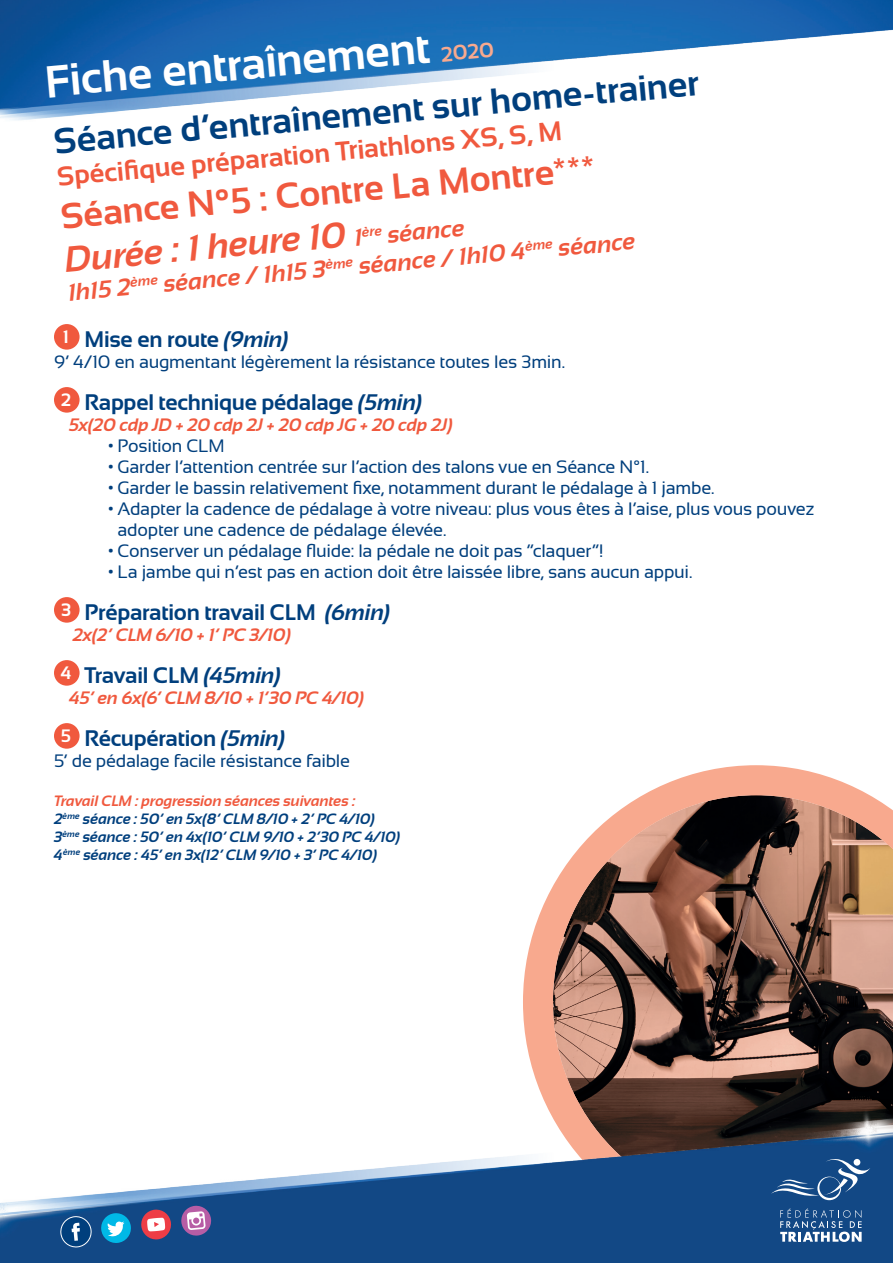
<style>
.page{position:relative;width:893px;height:1263px;background:#fff}
.page>*{position:absolute;margin:0;border:0;box-sizing:border-box;transform-origin:0 0}
.t1{font:700 45px "Sansation";color:#fff}
.t2{font:700 36px/43.7px "Sansation";color:#f0593e}
.t3{font:700 36px "Sansation";color:#003f7d}
.t4{font:700 27px "Sansation";color:#f0593e}
.t5{font:italic 700 24px "Sansation";color:#f0593e}
.t6{font:700 22.5px "Sansation";letter-spacing:-.015em;color:#003f7d}
.t7{font:18px/21px "Sansation";letter-spacing:-.015em;color:#003f7d}
.t8{font:italic 700 18px "Sansation";letter-spacing:-.005em;color:#f0593e}
.t9{font:italic 700 15px/18px "Sansation";color:#003f7d}
.s1{font-size:21px;color:#f8a98e}
.s2{font-style:italic}
.s3{font-style:italic;font-size:24px}
.s4{font-size:18px;color:#fff}
.s5{color:#f0593e}
</style>
<div class="page">
<img style="left:0;top:0;width:893px;height:1263px">
<svg style="left:771px;top:1154px;width:99px;height:46px;background:#305f94"></svg>
<svg style="left:780px;top:1208px;width:82px;height:34px;background:#4d75a3"></svg>
<svg style="left:141px;top:1209px;width:31px;height:31px"></svg>
<svg style="left:181px;top:1205px;width:31px;height:31px"></svg>
<svg style="left:100px;top:1212px;width:32px;height:32px"></svg>
<svg style="left:60px;top:1215px;width:32px;height:33px"></svg>
<div style="left:54px;top:324px;width:26px;height:26px;background:#f0593e;border-radius:50%"></div>
<div style="left:54px;top:387px;width:26px;height:26px;background:#f0593e;border-radius:50%"></div>
<div style="left:54px;top:597px;width:26px;height:26px;background:#f0593e;border-radius:50%"></div>
<div style="left:54px;top:660px;width:26px;height:26px;background:#f0593e;border-radius:50%"></div>
<div style="left:54px;top:723px;width:26px;height:26px;background:#f0593e;border-radius:50%"></div>
<h1 class="t1" style="left:43px;top:56px;width:452px;rotate:-5deg">Fiche entraînement <span class="s1">2020</span></h1>
<h2 class="t3" style="left:52px;top:120px;width:649px;rotate:-5deg">Séance d’entraînement sur home-trainer</h2>
<h3 class="t4" style="left:56px;top:161px;width:508px;rotate:-5deg">Spécifi que préparation Triathlons XS, S, M</h3>
<h2 class="t2" style="left:59px;top:194px;width:538px;rotate:-5deg">Séance N°5 : Contre La Montre***<br><span class="s2">Durée : 1 heure 10</span> <span class="s3">1</span><sup>ère</sup> <span class="s3">séance</span></h2>
<h3 class="t5" style="left:67px;top:278px;width:571px;rotate:-5deg">1h15 2<sup>ème</sup> séance / 1h15 3<sup>ème</sup> séance / 1h10 4<sup>ème</sup> séance</h3>
<p class="t6" style="left:63px;top:326px;width:228px"><span class="s4">1</span> Mise en route <span class="s2">(9min)</span></p>
<p class="t7" style="left:54px;top:351px;width:513px">9’ 4/10 en augmentant légèrement la résistance toutes les 3min.</p>
<p class="t6" style="left:61px;top:389px;width:363px"><span class="s4">2</span> Rappel technique pédalage <span class="s2">(5min)</span></p>
<p class="t8" style="left:69px;top:414px;width:385px">5x(20 cdp JD + 20 cdp 2J + 20 cdp JG + 20 cdp 2J)</p>
<p class="t7" style="left:108px;top:435px;width:118px">• Position CLM</p>
<p class="t7" style="left:108px;top:456px;width:543px">• Garder l’attention centrée sur l’action des talons vue en Séance N°1.</p>
<p class="t7" style="left:108px;top:477px;width:608px">• Garder le bassin relativement fixe, notamment durant le pédalage à 1 jambe.</p>
<p class="t7" style="left:118px;top:498px;width:698px;text-indent:-10px">• Adapter la cadence de pédalage à votre niveau: plus vous êtes à l’aise, plus vous pouvez adopter une cadence de pédalage élevée.</p>
<p class="t7" style="left:108px;top:540px;width:497px">• Conserver un pédalage fluide: la pédale ne doit pas “claquer”!</p>
<p class="t7" style="left:108px;top:561px;width:586px">• La jambe qui n’est pas en action doit être laissée libre, sans aucun appui.</p>
<p class="t6" style="left:61px;top:599px;width:331px"><span class="s4">3</span> Préparation travail CLM <span class="s2">(6min)</span></p>
<p class="t8" style="left:73px;top:624px;width:220px">2x(2’ CLM 6/10 + 1’ PC 3/10)</p>
<p class="t6" style="left:61px;top:662px;width:222px"><span class="s4">4</span> Travail CLM <span class="s2">(45min)</span></p>
<p class="t8" style="left:69px;top:687px;width:297px">45’ en 6x(6’ CLM 8/10 + 1’30 PC 4/10)</p>
<p class="t6" style="left:61px;top:725px;width:226px"><span class="s4">5</span> Récupération <span class="s2">(5min)</span></p>
<p class="t7" style="left:54px;top:750px;width:298px">5’ de pédalage facile résistance faible</p>
<p class="t9" style="left:54px;top:791px;width:348px"><span class="s5">Travail CLM : progression séances suivantes :<br></span>2<sup>ème</sup> séance : 50’ en 5x(8’ CLM 8/10 + 2’ PC 4/10)<br>3<sup>ème</sup> séance : 50’ en 4x(10’ CLM 9/10 + 2’30 PC 4/10)<br>4<sup>ème</sup> séance : 45’ en 3x(12’ CLM 9/10 + 3’ PC 4/10)</p>
</div>
